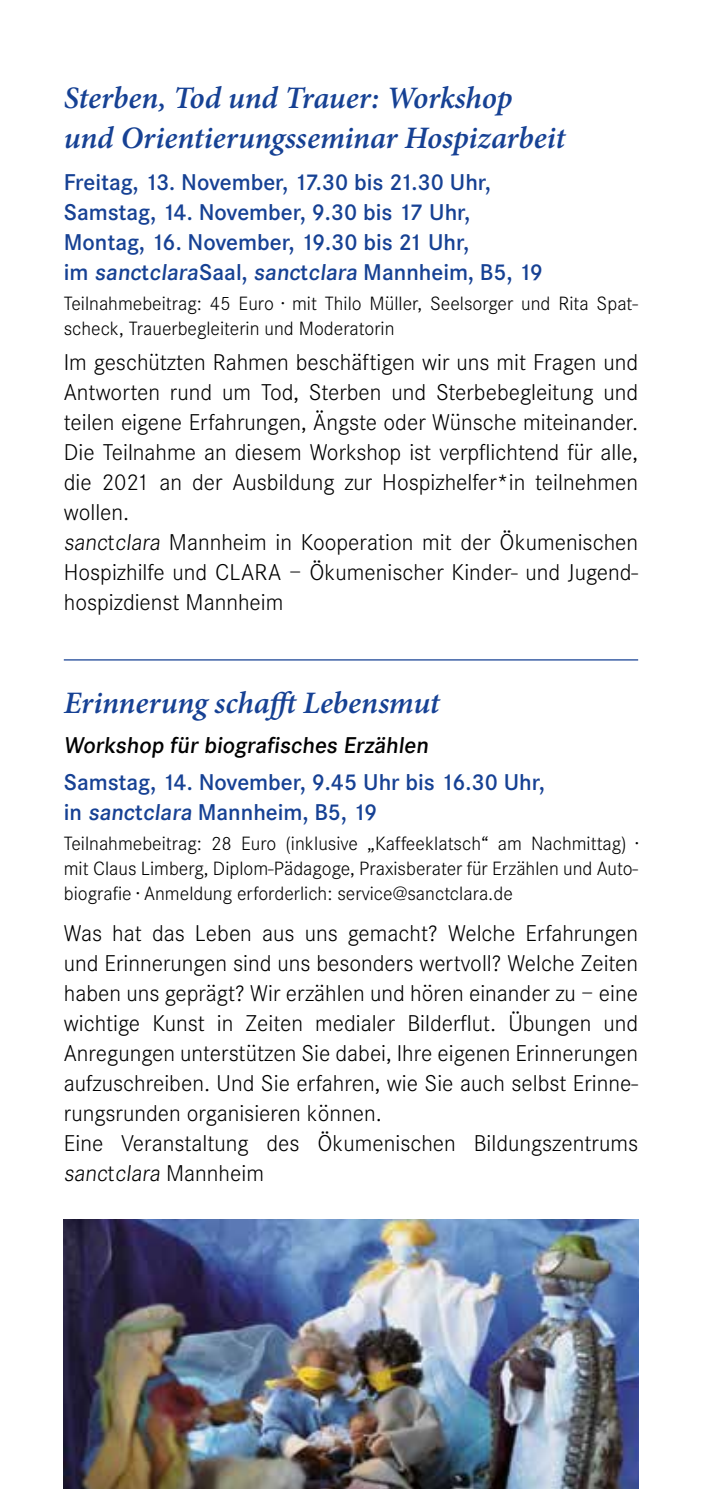
<style>
.page{position:relative;width:702px;height:1489px;background:#fff}
.page>*{position:absolute;margin:0;border:0;box-sizing:border-box;transform-origin:0 0}
.t1{font:italic 600 31.25px/40px "Minion Pro";letter-spacing:-.005em;color:#164194}
.t2{font:300 23.75px/30px "Corporate S";color:#000}
.t3{font:600 23.75px/30px "Corporate S";color:#164194}
.t4{font:600 23.75px "Corporate S";color:#000}
.t5{font:300 20px/25px "Corporate S";color:#000}
</style>
<div class="page">
<hr style="left:64px;top:659px;width:574px;height:1px;background:#164194">
<img style="left:64px;top:1219px;width:574px;height:269px">
<h1 class="t1" style="left:64px;top:77px;width:503px">Sterben, Tod und Trauer: Workshop und Orientierungsseminar Hospizarbeit</h1>
<p class="t3" style="left:64px;top:167px;width:480px">Freitag, 13. November, 17.30 bis 21.30 Uhr, Samstag, 14. November, 9.30 bis 17 Uhr, Montag, 16. November, 19.30 bis 21 Uhr,<br>im sanctclaraSaal, sanctclara Mannheim, B5, 19</p>
<p class="t5" style="left:64px;top:291px;width:576px">Teilnahmebeitrag: 45 Euro · mit Thilo Müller, Seelsorger und Rita Spat&shy;scheck, Trauerbegleiterin und Moderatorin</p>
<p class="t2" style="left:64px;top:348px;width:576px">Im geschützten Rahmen beschäftigen wir uns mit Fragen und Antworten rund um Tod, Sterben und Sterbebegleitung und teilen eigene Erfahrungen, Ängste oder Wünsche miteinander.<br>Die Teilnahme an diesem Workshop ist verpflichtend für alle, die 2021 an der Ausbildung zur Hospizhelfer*in teilnehmen wollen.<br>sanctclara Mannheim in Kooperation mit der Ökumenischen Hospizhilfe und CLARA – Ökumenischer Kinder- und Jugend&shy;hospizdienst Mannheim</p>
<h1 class="t1" style="left:64px;top:682px;width:377px">Erinnerung schafft Lebensmut</h1>
<p class="t4" style="left:64px;top:731px;width:369px">Workshop für biografisches Erzählen</p>
<p class="t3" style="left:64px;top:767px;width:482px">Samstag, 14. November, 9.45 Uhr bis 16.30 Uhr, in sanctclara Mannheim, B5, 19</p>
<p class="t5" style="left:64px;top:831px;width:576px;text-align:justify">Teilnahmebeitrag: 28 Euro (inklusive „Kaffeeklatsch“ am Nachmittag) · mit Claus Limberg, Diplom-Pädagoge, Praxisberater für Erzählen und Auto&shy;biografie · Anmeldung erforderlich: service@sanctclara.de</p>
<p class="t2" style="left:64px;top:918px;width:576px">Was hat das Leben aus uns gemacht? Welche Erfahrungen und Erinnerungen sind uns besonders wertvoll? Welche Zeiten haben uns geprägt? Wir erzählen und hören einander zu – eine wichtige Kunst in Zeiten medialer Bilderflut. Übungen und Anregungen unterstützen Sie dabei, Ihre eigenen Erinnerungen aufzuschreiben. Und Sie erfahren, wie Sie auch selbst Erinne&shy;rungsrunden organisieren können.<br>Eine Veranstaltung des Ökumenischen Bildungszentrums sanctclara Mannheim</p>
</div>
